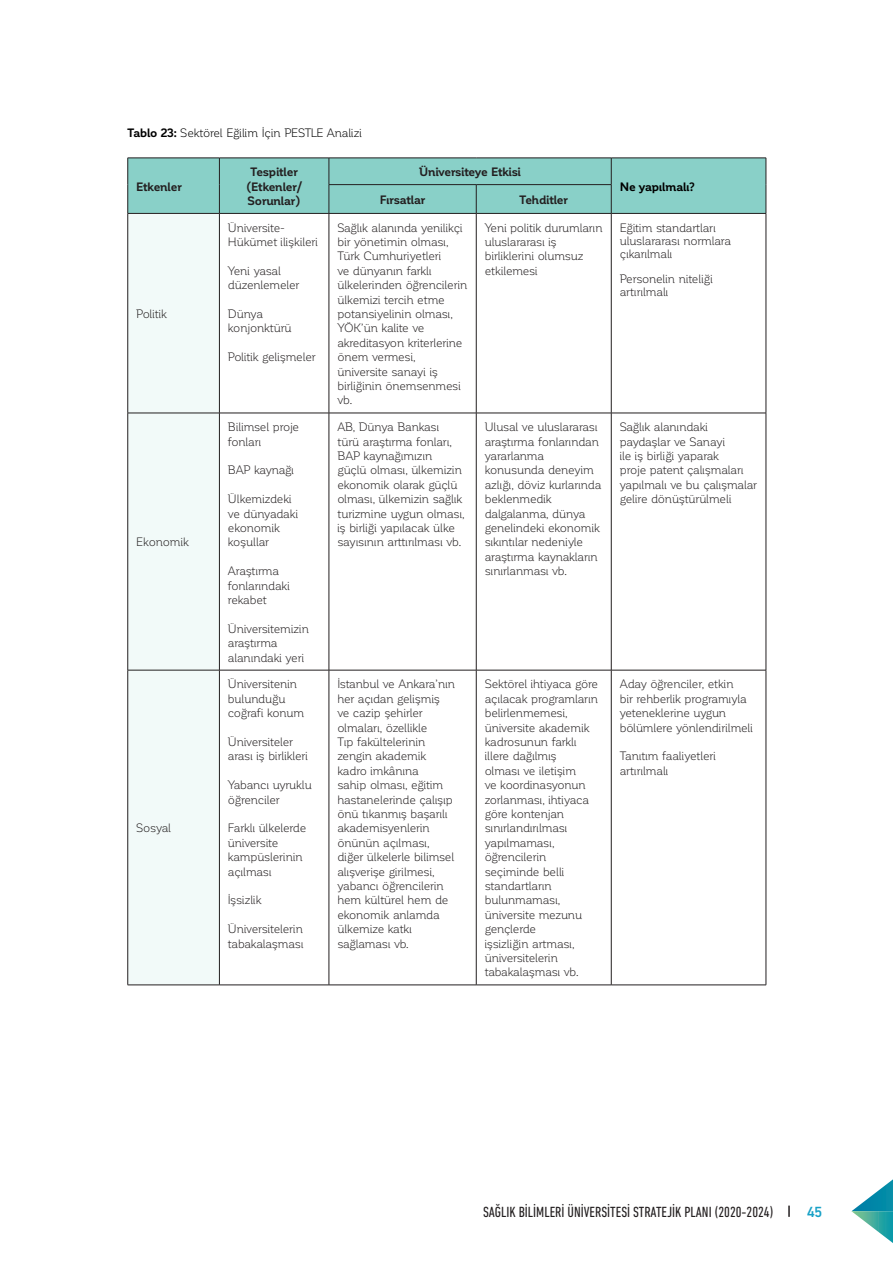
<style>
.page{position:relative;width:893px;height:1263px;background:#fff}
.page>*{position:absolute;margin:0;border:0;box-sizing:border-box;transform-origin:0 0}
.t1{font:condensed 15px "DIN Next LT Pro";color:#231f20}
.t2{font:500 15px "DIN Next LT Pro";color:#18a1c6}
.Başlık_32{font:12px/14.4px "Corporative";letter-spacing:-.02em;color:#231f20}
.Başlık_32-2{font:700 12px/14.4px "Corporative";letter-spacing:-.015em;color:#231f20}
.Başlık_32-3{font:12px "Corporative";letter-spacing:-.015em;color:#000}
.Başlık_32-4{font:700 12px "Corporative";letter-spacing:-.015em;color:#000}
.s1{font-weight:700}
</style>
<div class="page">
<svg style="left:788px;top:1205px;width:2px;height:12px"></svg>
<svg style="left:851px;top:1179px;width:42px;height:64px"></svg>
<div style="left:128px;top:214px;width:91px;height:771px;background:#f2faf9"></div>
<div style="left:127px;top:158px;width:640px;height:55px;background:#89d0c8"></div>
<hr style="left:128px;top:213px;width:91px;height:1px;background:#231f20">
<hr style="left:127px;top:214px;width:1px;height:199px;background:#231f20">
<hr style="left:219px;top:213px;width:110px;height:1px;background:#231f20">
<hr style="left:219px;top:214px;width:1px;height:199px;background:#231f20">
<hr style="left:329px;top:213px;width:147px;height:1px;background:#231f20">
<hr style="left:329px;top:214px;width:1px;height:199px;background:#231f20">
<hr style="left:476px;top:213px;width:135px;height:1px;background:#231f20">
<hr style="left:476px;top:214px;width:1px;height:199px;background:#231f20">
<hr style="left:611px;top:213px;width:155px;height:1px;background:#231f20">
<hr style="left:611px;top:214px;width:1px;height:199px;background:#231f20">
<hr style="left:766px;top:214px;width:1px;height:199px;background:#231f20">
<hr style="left:128px;top:413px;width:91px;height:1px;background:#231f20">
<hr style="left:127px;top:413px;width:1px;height:257px;background:#231f20">
<hr style="left:219px;top:413px;width:110px;height:1px;background:#231f20">
<hr style="left:219px;top:413px;width:1px;height:257px;background:#231f20">
<hr style="left:329px;top:413px;width:147px;height:1px;background:#231f20">
<hr style="left:329px;top:413px;width:1px;height:257px;background:#231f20">
<hr style="left:476px;top:413px;width:135px;height:1px;background:#231f20">
<hr style="left:476px;top:413px;width:1px;height:257px;background:#231f20">
<hr style="left:611px;top:413px;width:155px;height:1px;background:#231f20">
<hr style="left:611px;top:413px;width:1px;height:257px;background:#231f20">
<hr style="left:766px;top:413px;width:1px;height:257px;background:#231f20">
<hr style="left:128px;top:670px;width:91px;height:1px;background:#231f20">
<hr style="left:127px;top:670px;width:1px;height:315px;background:#231f20">
<hr style="left:219px;top:670px;width:110px;height:1px;background:#231f20">
<hr style="left:219px;top:670px;width:1px;height:315px;background:#231f20">
<hr style="left:329px;top:670px;width:147px;height:1px;background:#231f20">
<hr style="left:329px;top:670px;width:1px;height:315px;background:#231f20">
<hr style="left:476px;top:670px;width:135px;height:1px;background:#231f20">
<hr style="left:476px;top:670px;width:1px;height:315px;background:#231f20">
<hr style="left:611px;top:670px;width:155px;height:1px;background:#231f20">
<hr style="left:611px;top:670px;width:1px;height:315px;background:#231f20">
<hr style="left:766px;top:670px;width:1px;height:315px;background:#231f20">
<hr style="left:128px;top:985px;width:91px;height:1px;background:#231f20">
<hr style="left:219px;top:985px;width:110px;height:1px;background:#231f20">
<hr style="left:329px;top:985px;width:147px;height:1px;background:#231f20">
<hr style="left:476px;top:985px;width:135px;height:1px;background:#231f20">
<hr style="left:611px;top:985px;width:155px;height:1px;background:#231f20">
<p class="Başlık_32-3" style="left:128px;top:127px;width:236px"><span class="s1">Tablo 23:</span> Sektörel Eğilim İçin PESTLE Analizi</p>
<p class="Başlık_32-2" style="left:136px;top:179px;width:47px">Etkenler</p>
<p class="Başlık_32-2" style="left:250px;top:165px;width:49px">Tespitler</p>
<p class="Başlık_32-2" style="left:246px;top:179px;width:58px">(Etkenler/<br>Sorunlar)</p>
<p class="Başlık_32-2" style="left:419px;top:165px;width:103px">Üniversiteye Etkisi</p>
<p class="Başlık_32-2" style="left:380px;top:193px;width:47px">Fırsatlar</p>
<p class="Başlık_32-2" style="left:520px;top:193px;width:50px">Tehditler</p>
<p class="Başlık_32-4" style="left:620px;top:180px;width:77px">Ne yapılmalı?</p>
<p class="Başlık_32" style="left:136px;top:307px;width:32px">Politik</p>
<p class="Başlık_32" style="left:136px;top:535px;width:54px">Ekonomik</p>
<p class="Başlık_32" style="left:136px;top:821px;width:36px">Sosyal</p>
<p class="Başlık_32" style="left:228px;top:220px;width:92px">Üniversite-<br>Hükümet ilişkileri</p>
<p class="Başlık_32" style="left:228px;top:264px;width:73px">Yeni yasal düzenlemeler</p>
<p class="Başlık_32" style="left:228px;top:307px;width:65px">Dünya konjonktürü</p>
<p class="Başlık_32" style="left:228px;top:350px;width:89px">Politik gelişmeler</p>
<p class="Başlık_32" style="left:228px;top:420px;width:73px">Bilimsel proje fonları</p>
<p class="Başlık_32" style="left:228px;top:463px;width:68px">BAP kaynağı</p>
<p class="Başlık_32" style="left:228px;top:492px;width:72px">Ülkemizdeki ve dünyadaki ekonomik koşullar</p>
<p class="Başlık_32" style="left:228px;top:564px;width:64px">Araştırma fonlarındaki rekabet</p>
<p class="Başlık_32" style="left:228px;top:621px;width:83px">Üniversitemizin araştırma alanındaki yeri</p>
<p class="Başlık_32" style="left:228px;top:677px;width:78px">Üniversitenin bulunduğu coğrafi konum</p>
<p class="Başlık_32" style="left:228px;top:735px;width:82px">Üniversiteler arası iş birlikleri</p>
<p class="Başlık_32" style="left:228px;top:778px;width:85px">Yabancı uyruklu öğrenciler</p>
<p class="Başlık_32" style="left:228px;top:821px;width:80px">Farklı ülkelerde üniversite kampüslerinin açılması</p>
<p class="Başlık_32" style="left:228px;top:893px;width:35px">İşsizlik</p>
<p class="Başlık_32" style="left:228px;top:922px;width:77px">Üniversitelerin tabakalaşması</p>
<p class="Başlık_32" style="left:337px;top:220px;width:132px">Sağlık alanında yenilikçi bir yönetimin olması,<br>Türk Cumhuriyetleri<br>ve dünyanın farklı ülkelerinden öğrencilerin ülkemizi tercih etme potansiyelinin olması,<br>YÖK’ün kalite ve akreditasyon kriterlerine önem vermesi, üniversite sanayi iş birliğinin önemsenmesi vb.</p>
<p class="Başlık_32" style="left:485px;top:220px;width:119px">Yeni politik durumların uluslararası iş birliklerini olumsuz etkilemesi</p>
<p class="Başlık_32" style="left:620px;top:221px;width:113px;line-height:12.9px">Eğitim standartları uluslararası normlara çıkarılmalı</p>
<p class="Başlık_32" style="left:620px;top:273px;width:95px;line-height:12.9px">Personelin niteliği artırılmalı</p>
<p class="Başlık_32" style="left:337px;top:420px;width:129px">AB, Dünya Bankası<br>türü araştırma fonları,<br>BAP kaynağımızın güçlü olması, ülkemizin ekonomik olarak güçlü olması, ülkemizin sağlık turizmine uygun olması, iş birliği yapılacak ülke sayısının arttırılması vb.</p>
<p class="Başlık_32" style="left:485px;top:420px;width:118px">Ulusal ve uluslararası araştırma fonlarından yararlanma konusunda deneyim azlığı, döviz kurlarında beklenmedik dalgalanma, dünya genelindeki ekonomik sıkıntılar nedeniyle araştırma kaynakların sınırlanması vb.</p>
<p class="Başlık_32" style="left:620px;top:420px;width:139px">Sağlık alanındaki paydaşlar ve Sanayi<br>ile iş birliği yaparak<br>proje patent çalışmaları yapılmalı ve bu çalışmalar gelire dönüştürülmeli</p>
<p class="Başlık_32" style="left:337px;top:677px;width:119px">İstanbul ve Ankara’nın her açıdan gelişmiş<br>ve cazip şehirler olmaları, özellikle<br>Tıp fakültelerinin zengin akademik kadro imkânına<br>sahip olması, eğitim hastanelerinde çalışıp önü tıkanmış başarılı akademisyenlerin önünün açılması, diğer ülkelerle bilimsel alışverişe girilmesi, yabancı öğrencilerin hem kültürel hem de ekonomik anlamda ülkemize katkı sağlaması vb.</p>
<p class="Başlık_32" style="left:485px;top:677px;width:115px">Sektörel ihtiyaca göre açılacak programların belirlenmemesi, üniversite akademik kadrosunun farklı illere dağılmış<br>olması ve iletişim<br>ve koordinasyonun zorlanması, ihtiyaca göre kontenjan sınırlandırılması yapılmaması, öğrencilerin seçiminde belli standartların bulunmaması, üniversite mezunu gençlerde<br>işsizliğin artması, üniversitelerin tabakalaşması vb.</p>
<p class="Başlık_32" style="left:620px;top:677px;width:135px">Aday öğrenciler, etkin<br>bir rehberlik programıyla yeteneklerine uygun bölümlere yönlendirilmeli</p>
<p class="Başlık_32" style="left:620px;top:749px;width:98px">Tanıtım faaliyetleri artırılmalı</p>
<p class="t1" style="left:483px;top:1203px;width:292px">SAĞLIK BİLİMLERİ ÜNİVERSİTESİ STRATEJİK PLANI (2020-2024)</p>
<p class="t2" style="left:807px;top:1203px;width:17px">45</p>
</div>
